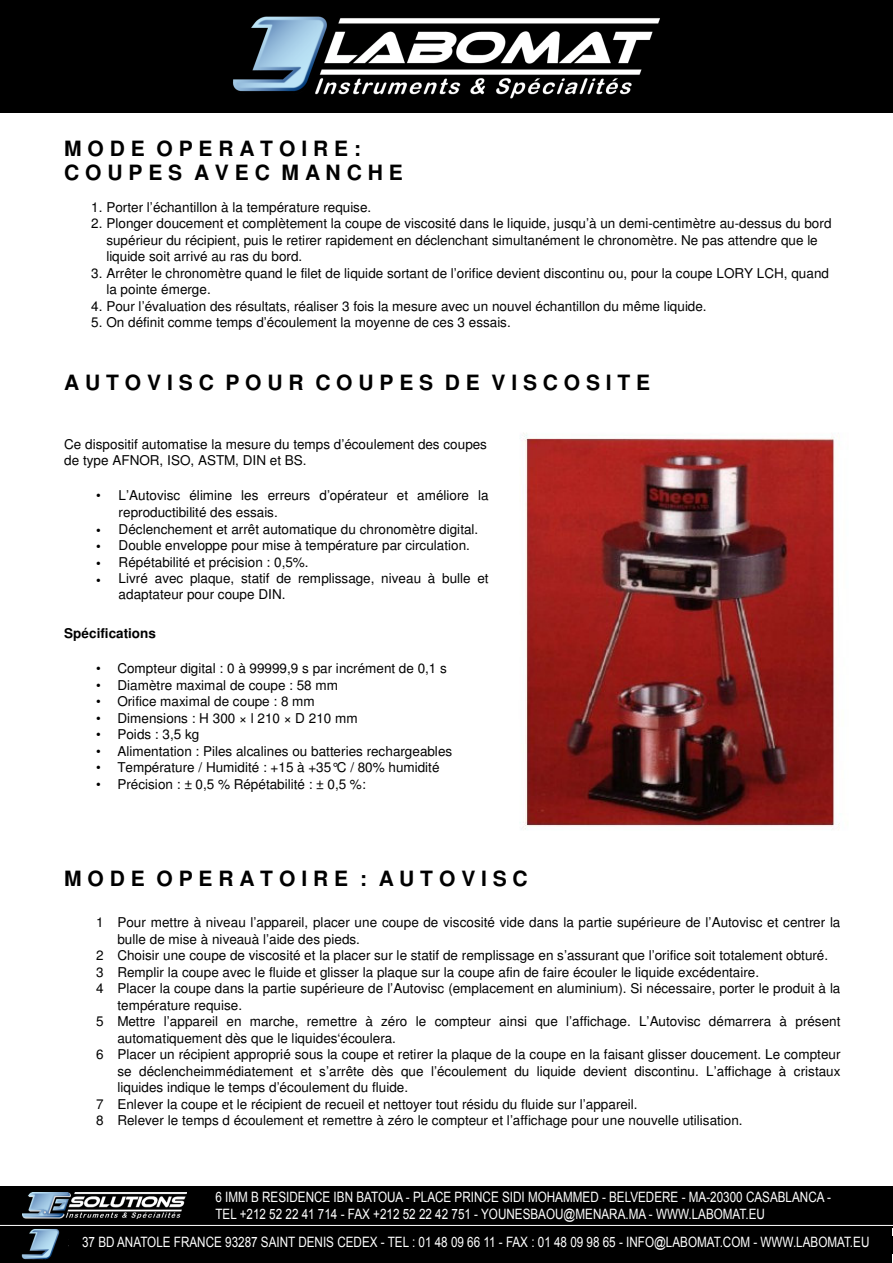
<style>
.page{position:relative;width:893px;height:1263px;background:#fff}
.page>*{position:absolute;margin:0;border:0;box-sizing:border-box;transform-origin:0 0}
.t1{font:700 21px/24.2px "Helvetica";color:#000}
.t2{font:14.25px/17.1px "Arial";color:#fff;scale:.82 1}
.t3{font:13.5px/16.5px "Helvetica";letter-spacing:.005em;color:#000}
.t4{font:700 13.5px "Helvetica";color:#000}
</style>
<div class="page">
<div style="left:0;top:1186px;width:893px;height:41px;background:#000"></div>
<img style="left:0;top:0;width:893px;height:113px">
<div style="left:0;top:1227px;width:892px;height:35px;background:#000"></div>
<img style="left:23px;top:1193px;width:163px;height:25px">
<div style="left:69px;top:1236px;width:824px;height:17px;background:#000"></div>
<hr style="left:0;top:1225px;width:893px;height:1px;background:#fff">
<img style="left:520px;top:433px;width:320px;height:397px">
<p class="t1" style="left:64px;top:138px;width:340px">M O D E O P E R A T O I R E :<br>C O U P E S A V E C M A N C H E</p>
<p class="t3" style="left:91px;top:200px;width:282px">1. Porter l’échantillon à la température requise.</p>
<p class="t3" style="left:106px;top:216px;width:727px;text-indent:-15px">2. Plonger doucement et complètement la coupe de viscosité dans le liquide, jusqu’à un demi-centimètre au-dessus du bord supérieur du récipient, puis le retirer rapidement en déclenchant simultanément le chronomètre. Ne pas attendre que le liquide soit arrivé au ras du bord.</p>
<p class="t3" style="left:106px;top:266px;width:724px;text-indent:-15px">3. Arrêter le chronomètre quand le filet de liquide sortant de l’orifice devient discontinu ou, pour la coupe LORY LCH, quand la pointe émerge.</p>
<p class="t3" style="left:91px;top:299px;width:617px">4. Pour l’évaluation des résultats, réaliser 3 fois la mesure avec un nouvel échantillon du même liquide.</p>
<p class="t3" style="left:91px;top:315px;width:421px">5. On définit comme temps d’écoulement la moyenne de ces 3 essais.</p>
<p class="t1" style="left:64px;top:373px;width:588px">A U T O V I S C P O U R C O U P E S D E V I S C O S I T E</p>
<p class="t3" style="left:64px;top:437px;width:424px">Ce dispositif automatise la mesure du temps d’écoulement des coupes de type AFNOR, ISO, ASTM, DIN et BS.</p>
<p class="t3" style="left:96px;top:488px;width:6px">•</p>
<p class="t3" style="left:96px;top:523px;width:6px;text-align:justify">• • • •</p>
<p class="t3" style="left:119px;top:489px;width:371px">L’Autovisc élimine les erreurs d’opérateur et améliore la reproductibilité des essais.<br>Déclenchement et arrêt automatique du chronomètre digital.<br>Double enveloppe pour mise à température par circulation.<br>Répétabilité et précision : 0,5%.<br>Livré avec plaque, statif de remplissage, niveau à bulle et adaptateur pour coupe DIN.</p>
<p class="t4" style="left:64px;top:628px;width:93px">Spécifications</p>
<p class="t3" style="left:96px;top:661px;width:6px;text-align:justify">• • • • • • • •</p>
<p class="t3" style="left:117px;top:661px;width:336px">Compteur digital : 0 à 99999,9 s par incrément de 0,1 s Diamètre maximal de coupe : 58 mm<br>Orifice maximal de coupe : 8 mm<br>Dimensions : H 300 × l 210 × D 210 mm<br>Poids : 3,5 kg<br>Alimentation : Piles alcalines ou batteries rechargeables Température / Humidité : +15 à +35°C / 80% humidité Précision : ± 0,5 % Répétabilité : ± 0,5 %:</p>
<p class="t1" style="left:64px;top:868px;width:465px">M O D E O P E R A T O I R E : A U T O V I S C</p>
<p class="t3" style="left:117px;top:915px;width:725px">Pour mettre à niveau l’appareil, placer une coupe de viscosité vide dans la partie supérieure de l’Autovisc et centrer la bulle de mise à niveauà l’aide des pieds.<br>Choisir une coupe de viscosité et la placer sur le statif de remplissage en s’assurant que l’orifice soit totalement obturé.<br>Remplir la coupe avec le fluide et glisser la plaque sur la coupe afin de faire écouler le liquide excédentaire.<br>Placer la coupe dans la partie supérieure de l’Autovisc (emplacement en aluminium). Si nécessaire, porter le produit à la température requise.<br>Mettre l’appareil en marche, remettre à zéro le compteur ainsi que l’affichage. L’Autovisc démarrera à présent automatiquement dès que le liquides‘écoulera.<br>Placer un récipient approprié sous la coupe et retirer la plaque de la coupe en la faisant glisser doucement. Le compteur se déclencheimmédiatement et s’arrête dès que l’écoulement du liquide devient discontinu. L’affichage à cristaux liquides indique le temps d’écoulement du fluide.<br>Enlever la coupe et le récipient de recueil et nettoyer tout résidu du fluide sur l’appareil.<br>Relever le temps d écoulement et remettre à zéro le compteur et l’affichage pour une nouvelle utilisation.</p>
<p class="t3" style="left:96px;top:915px;width:9px">1</p>
<p class="t3" style="left:96px;top:948px;width:9px;text-align:justify">2<br>3<br>4</p>
<p class="t3" style="left:96px;top:1014px;width:9px">5</p>
<p class="t3" style="left:96px;top:1047px;width:9px">6</p>
<p class="t3" style="left:96px;top:1097px;width:9px">7<br>8</p>
<p class="t2" style="left:215px;top:1189px;width:752px">6 IMM B RESIDENCE IBN BATOUA - PLACE PRINCE SIDI MOHAMMED - BELVEDERE - MA-20300 CASABLANCA -<br>TEL +212 52 22 41 714 - FAX +212 52 22 42 751 - YOUNESBAOU@MENARA.MA - WWW.LABOMAT.EU</p>
<p class="t2" style="left:82px;top:1233px;width:962px">37 BD ANATOLE FRANCE 93287 SAINT DENIS CEDEX - TEL : 01 48 09 66 11 - FAX : 01 48 09 98 65 - INFO@LABOMAT.COM - WWW.LABOMAT.EU</p>
</div>
